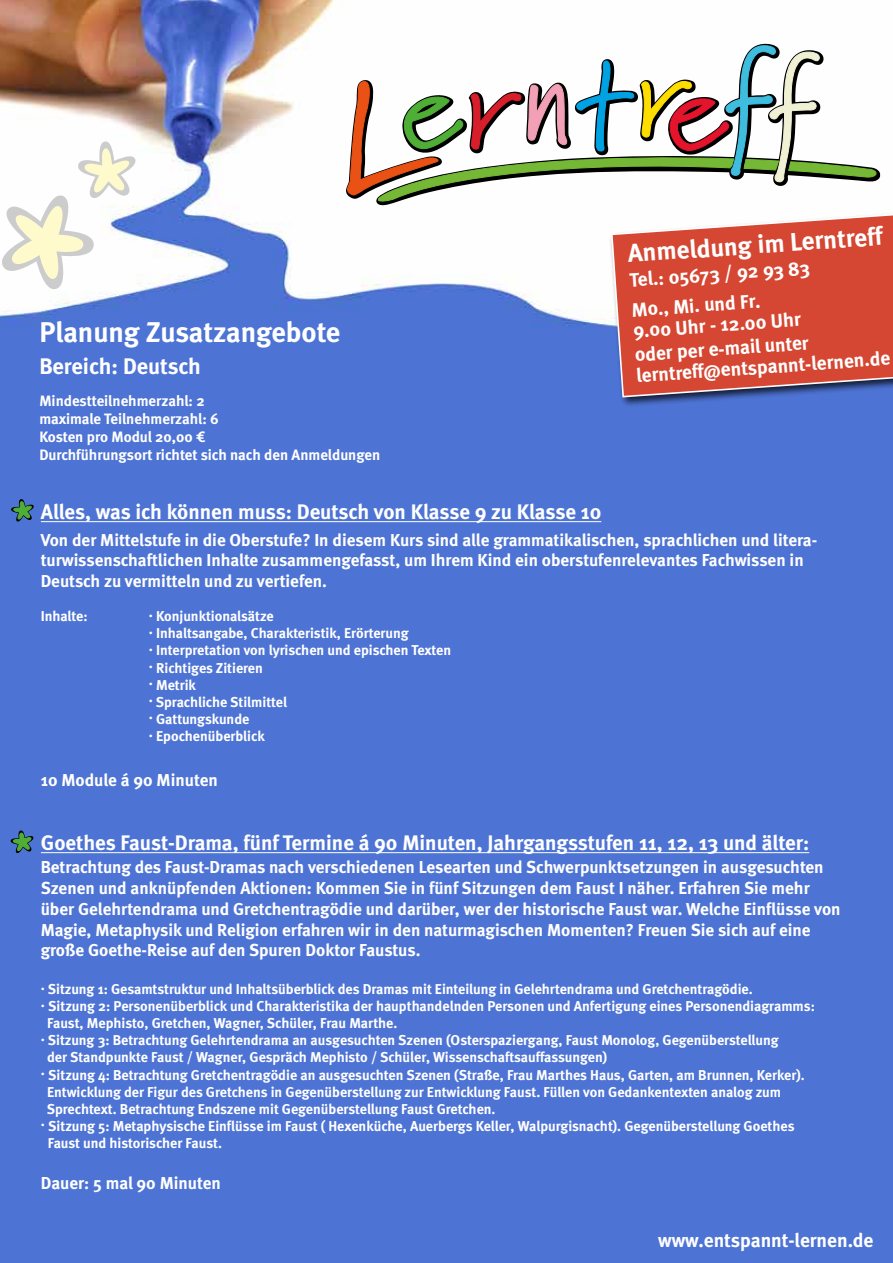
<style>
.page{position:relative;width:893px;height:1263px;background:#fff}
.page>*{position:absolute;margin:0;border:0;box-sizing:border-box;transform-origin:0 0}
.t1{font:700 28.5px "Meta";letter-spacing:-.005em;color:#fff}
.t2{font:700 25.5px "Meta";color:#fff}
.t3{font:700 22.5px "Meta";letter-spacing:-.005em;color:#fff}
.t4{font:700 21px "Meta";color:#fff}
.t5{font:700 19.5px/29.8px "Meta";color:#fff}
.t6{font:700 17.25px/20.7px "Meta";color:#fff}
.t7{font:700 15px/18px "Meta";color:#fff}
.t8{font:700 14.25px/17.1px "Meta";color:#fff}
</style>
<div class="page">
<img style="left:0;top:0;width:893px;height:1263px">
<svg style="left:376px;top:44px;width:504px;height:161px"></svg>
<svg style="left:346px;top:45px;width:530px;height:157px"></svg>
<svg style="left:2px;top:141px;width:134px;height:148px"></svg>
<hr style="left:41px;top:521px;width:560px;height:1px;background:#fff">
<svg style="left:11px;top:500px;width:22px;height:22px"></svg>
<hr style="left:41px;top:852px;width:768px;height:1px;background:#fff">
<svg style="left:11px;top:831px;width:22px;height:22px"></svg>
<div style="left:609px;top:208px;width:284px;height:200px;background:#000;opacity:.75"></div>
<svg style="left:610px;top:209px;width:283px;height:189px;background:#cf5b4e"></svg>
<h1 class="t1" style="left:39px;top:315px;width:303px">Planung Zusatzangebote</h1>
<h3 class="t3" style="left:39px;top:352px;width:163px">Bereich: Deutsch</h3>
<p class="t7" style="left:39px;top:392px;width:342px">Mindestteilnehmerzahl: 2<br>maximale Teilnehmerzahl: 6<br>Kosten pro Modul 20,00 €<br>Durchführungsort richtet sich nach den Anmeldungen</p>
<h3 class="t4" style="left:41px;top:499px;width:562px">Alles, was ich können muss: Deutsch von Klasse 9 zu Klasse 10</h3>
<h2 class="t2" style="left:627px;top:238px;width:257px;rotate:-4deg">Anmeldung im Lerntreff</h2>
<h3 class="t5" style="left:629px;top:265px;width:182px;rotate:-4deg">Tel.: 05673 / 92 93 83<br>Mo., Mi. und Fr.</h3>
<h3 class="t5" style="left:632px;top:318px;width:175px;line-height:24px;rotate:-4deg">9.00 Uhr - 12.00 Uhr oder per e-mail unter</h3>
<h3 class="t5" style="left:635px;top:360px;width:256px;rotate:-4deg">lerntreff@entspannt-lernen.de</h3>
<p class="t6" style="left:41px;top:529px;width:778px">Von der Mittelstufe in die Oberstufe? In diesem Kurs sind alle grammatikalischen, sprachlichen und litera&shy;turwissenschaftlichen Inhalte zusammengefasst, um Ihrem Kind ein oberstufenrelevantes Fachwissen in<br>Deutsch zu vermitteln und zu vertiefen.</p>
<p class="t8" style="left:41px;top:608px;width:48px">Inhalte:</p>
<p class="t8" style="left:149px;top:608px;width:304px"><sup>.</sup> Konjunktionalsätze<br><sup>.</sup> Inhaltsangabe, Charakteristik, Erörterung<br><sup>.</sup> Interpretation von lyrischen und epischen Texten <sup>.</sup> Richtiges Zitieren<br><sup>.</sup> Metrik<br><sup>.</sup> Sprachliche Stilmittel<br><sup>.</sup> Gattungskunde</p>
<p class="t8" style="left:149px;top:727px;width:117px"><sup>.</sup> Epochenüberblick</p>
<p class="t6" style="left:41px;top:769px;width:179px">10 Module á 90 Minuten</p>
<h3 class="t4" style="left:41px;top:830px;width:770px">Goethes Faust-Drama, fünf Termine á 90 Minuten, Jahrgangsstufen 11, 12, 13 und älter:</h3>
<p class="t6" style="left:41px;top:857px;width:801px">Betrachtung des Faust-Dramas nach verschiedenen Lesearten und Schwerpunktsetzungen in ausgesuchten Szenen und anknüpfenden Aktionen: Kommen Sie in fünf Sitzungen dem Faust I näher. Erfahren Sie mehr über Gelehrtendrama und Gretchentragödie und darüber, wer der historische Faust war. Welche Einflüsse von Magie, Metaphysik und Religion erfahren wir in den naturmagischen Momenten? Freuen Sie sich auf eine große Goethe-Reise auf den Spuren Doktor Faustus.</p>
<p class="t8" style="left:41px;top:980px;width:713px"><sup>.</sup> Sitzung 1: Gesamtstruktur und Inhaltsüberblick des Dramas mit Einteilung in Gelehrtendrama und Gretchentragödie.</p>
<p class="t8" style="left:41px;top:997px;width:776px"><sup>.</sup> Sitzung 2: Personenüberblick und Charakteristika der haupthandelnden Personen und Anfertigung eines Personendiagramms:</p>
<p class="t8" style="left:47px;top:1014px;width:352px">Faust, Mephisto, Gretchen, Wagner, Schüler, Frau Marthe.</p>
<p class="t8" style="left:41px;top:1032px;width:739px"><sup>.</sup> Sitzung 3: Betrachtung Gelehrtendrama an ausgesuchten Szenen (Osterspaziergang, Faust Monolog, Gegenüberstellung</p>
<p class="t8" style="left:47px;top:1049px;width:562px">der Standpunkte Faust / Wagner, Gespräch Mephisto / Schüler, Wissenschaftsauffassungen)</p>
<p class="t8" style="left:41px;top:1066px;width:765px"><sup>.</sup> Sitzung 4: Betrachtung Gretchentragödie an ausgesuchten Szenen (Straße, Frau Marthes Haus, Garten, am Brunnen, Kerker).</p>
<p class="t8" style="left:47px;top:1083px;width:735px">Entwicklung der Figur des Gretchens in Gegenüberstellung zur Entwicklung Faust. Füllen von Gedankentexten analog zum</p>
<p class="t8" style="left:47px;top:1100px;width:450px">Sprechtext. Betrachtung Endszene mit Gegenüberstellung Faust Gretchen.</p>
<p class="t8" style="left:41px;top:1117px;width:755px"><sup>.</sup> Sitzung 5: Metaphysische Einflüsse im Faust ( Hexenküche, Auerbergs Keller, Walpurgisnacht). Gegenüberstellung Goethes</p>
<p class="t8" style="left:48px;top:1134px;width:176px">Faust und historischer Faust.</p>
<p class="t6" style="left:41px;top:1173px;width:182px">Dauer: 5 mal 90 Minuten</p>
<h3 class="t5" style="left:658px;top:1225px;width:217px">www.entspannt-lernen.de</h3>
</div>
